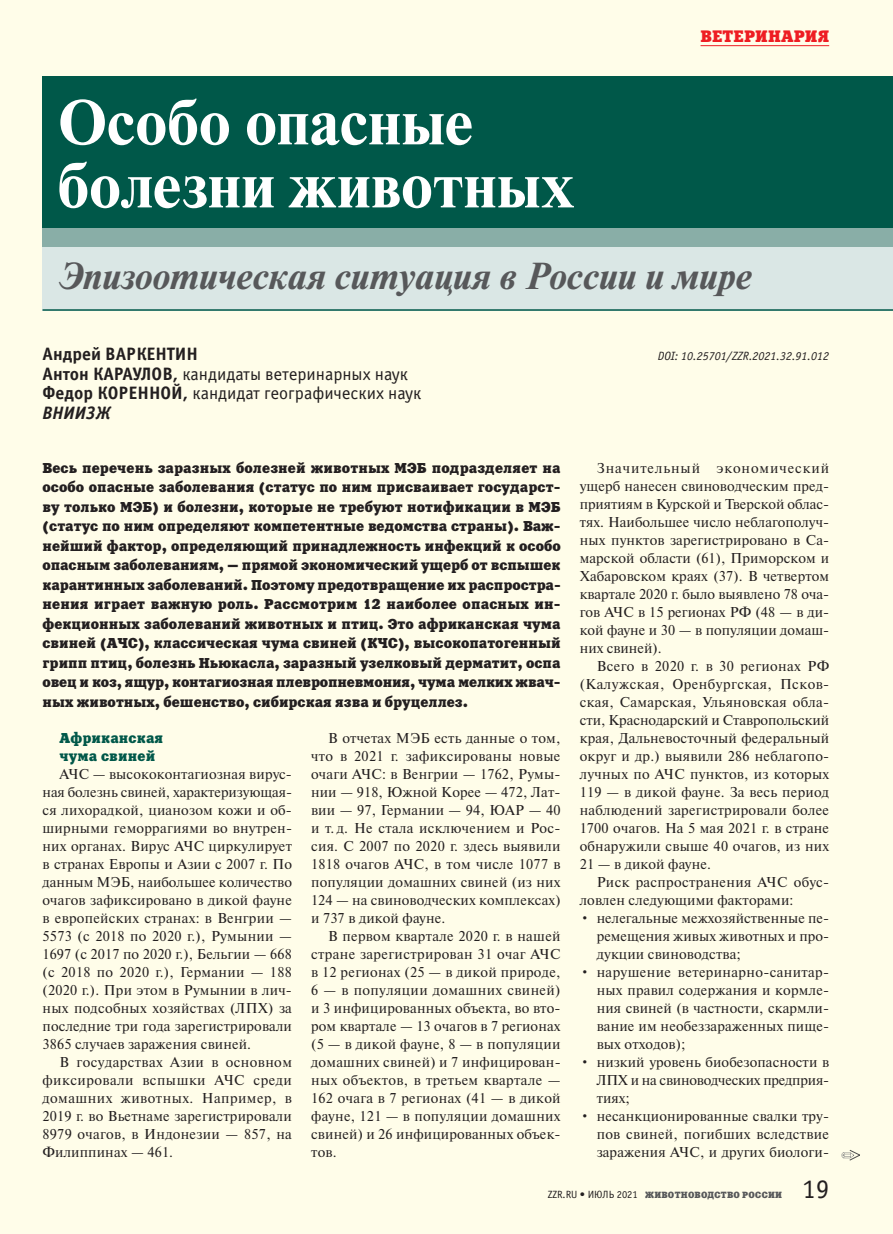
<style>
.page{position:relative;width:893px;height:1234px;background:#fff}
.page>*{position:absolute;margin:0;border:0;box-sizing:border-box;transform-origin:0 0}
.t1{font:700 63px/63px "Newton C";letter-spacing:.005em;color:#fff}
.t2{font:italic 700 37.5px "Newton C";color:#57585a}
.t3{font:27px "Officina Sans C";color:#231f20}
.t4{font:18px/19.5px "Officina Sans C";color:#231f20}
.t5{font:16.5px "Xenia C";letter-spacing:.01em;color:#ee1d23}
.t6{font:14.25px/18px "Newton C";letter-spacing:.01em;color:#231f20;text-align:justify}
.t7{font:14.25px/19.5px "Xenia C";color:#231f20;text-align:justify}
.t8{font:14.25px/18px "Xenia C";letter-spacing:.01em;color:#005849}
.t9{font:italic 12px "Officina Sans C";color:#231f20}
.t10{font:9px "Xenia C";letter-spacing:.025em;color:#57585a}
.s1{font-weight:700}
.s2{font-weight:700;font-style:italic}
.s3{font-family:"Officina Sans C";font-size:10.5px;color:#231f20}
</style>
<div class="page">
<div style="left:0;top:0;width:893px;height:1233px;background:#fffde9"></div>
<hr style="left:700px;top:45px;width:129px;height:1px;background:#ee1d23">
<div style="left:43px;top:244px;width:850px;height:67px;background:#dae7e5"></div>
<div style="left:43px;top:228px;width:850px;height:18px;background:#89aea7"></div>
<div style="left:43px;top:77px;width:850px;height:151px;background:#005849"></div>
<svg style="left:842px;top:1150px;width:18px;height:10px"></svg>
<hr style="left:43px;top:309px;width:850px;height:2px;background:#005849">
<h1 class="t1" style="left:58px;top:91px;width:518px">Особо опасные болезни животных</h1>
<p class="t5" style="left:700px;top:26px;width:130px">ВЕТЕРИНАРИЯ</p>
<h2 class="t2" style="left:58px;top:256px;width:696px">Эпизоотическая ситуация в России и мире</h2>
<p class="t4" style="left:43px;top:344px;width:380px"><span class="s1">Андрей ВАРКЕНТИН<br>Антон КАРАУЛОВ,</span> кандидаты ветеринарных наук<br><span class="s1">Федор КОРЕННОЙ,</span> кандидат географических наук<br><span class="s2">ВНИИЗЖ</span></p>
<p class="t7" style="left:43px;top:458px;width:520px">Весь перечень заразных болезней животных МЭБ подразделяет на особо опасные заболевания (статус по ним присваивает государст&shy;ву только МЭБ) и болезни, которые не требуют нотификации в МЭБ (статус по ним определяют компетентные ведомства страны). Важ&shy;нейший фактор, определяющий принадлежность инфекций к особо опасным заболеваниям, — прямой экономический ущерб от вспышек карантинных заболеваний. Поэтому предотвращение их распростра&shy;нения играет важную роль. Рассмотрим 12 наиболее опасных ин&shy;фекционных заболеваний животных и птиц. Это африканская чума свиней (АЧС), классическая чума свиней (КЧС), высокопатогенный грипп птиц, болезнь Ньюкасла, заразный узелковый дерматит, оспа овец и коз, ящур, контагиозная плевропневмония, чума мелких жвач&shy;ных животных, бешенство, сибирская язва и бруцеллез.</p>
<p class="t8" style="left:60px;top:729px;width:105px">Африканская чума свиней</p>
<p class="t6" style="left:42px;top:765px;width:251px;text-indent:17px">АЧС — высококонтагиозная вирус&shy;ная болезнь свиней, характеризующая&shy;ся лихорадкой, цианозом кожи и об&shy;ширными геморрагиями во внутрен&shy;них органах. Вирус АЧС циркулирует в странах Европы и Азии с 2007 г. По данным МЭБ, наибольшее количество очагов зафиксировано в дикой фауне в европейских странах: в Венгрии — 5573 (с 2018 по 2020 г.), Румынии — 1697 (с 2017 по 2020 г.), Бельгии — 668 (с 2018 по 2020 г.), Германии — 188 (2020 г.). При этом в Румынии в лич&shy;ных подсобных хозяйствах (ЛПХ) за последние три года зарегистрировали 3865 случаев заражения свиней.</p>
<p class="t6" style="left:42px;top:1053px;width:251px;text-indent:17px">В государствах Азии в основном фиксировали вспышки АЧС среди домашних животных. Например, в 2019 г. во Вьетнаме зарегистрировали 8979 очагов, в Индонезии — 857, на Филиппинах — 461.</p>
<p class="t6" style="left:311px;top:729px;width:251px;text-indent:17px">В отчетах МЭБ есть данные о том, что в 2021 г. зафиксированы новые очаги АЧС: в Венгрии — 1762, Румы&shy;нии — 918, Южной Корее — 472, Лат&shy;вии — 97, Германии — 94, ЮАР — 40 и т. д. Не стала исключением и Рос&shy;сия. С 2007 по 2020 г. здесь выявили 1818 очагов АЧС, в том числе 1077 в популяции домашних свиней (из них 124 — на свиноводческих комплексах) и 737 в дикой фауне.</p>
<p class="t6" style="left:311px;top:927px;width:251px;text-indent:17px">В первом квартале 2020 г. в нашей стране зарегистрирован 31 очаг АЧС в 12 регионах (25 — в дикой природе, 6 — в популяции домашних свиней) и 3 инфицированных объекта, во вто&shy;ром квартале — 13 очагов в 7 регионах (5 — в дикой фауне, 8 — в популяции домашних свиней) и 7 инфицирован&shy;ных объектов, в третьем квартале — 162 очага в 7 регионах (41 — в дикой фауне, 121 — в популяции домашних свиней) и 26 инфицированных объек&shy;тов.</p>
<p class="t9" style="left:658px;top:349px;width:173px">DOI: 10.25701/ZZR.2021.32.91.012</p>
<p class="t6" style="left:580px;top:459px;width:251px;text-indent:17px">Значительный экономический ущерб нанесен свиноводческим пред&shy;приятиям в Курской и Тверской облас&shy;тях. Наибольшее число неблагополуч&shy;ных пунктов зарегистрировано в Са&shy;марской области (61), Приморском и Хабаровском краях (37). В четвертом квартале 2020 г. было выявлено 78 оча&shy;гов АЧС в 15 регионах РФ (48 — в ди&shy;кой фауне и 30 — в популяции домаш&shy;них свиней).</p>
<p class="t6" style="left:580px;top:657px;width:251px;text-indent:17px">Всего в 2020 г. в 30 регионах РФ (Калужская, Оренбургская, Псков&shy;ская, Самарская, Ульяновская обла&shy;сти, Краснодарский и Ставропольский края, Дальневосточный федеральный округ и др.) выявили 286 неблагопо&shy;лучных по АЧС пунктов, из которых 119 — в дикой фауне. За весь период наблюдений зарегистрировали более 1700 очагов. На 5 мая 2021 г. в стране обнаружили свыше 40 очагов, из них 21 — в дикой фауне.</p>
<p class="t6" style="left:580px;top:873px;width:251px;text-indent:17px">Риск распространения АЧС обус&shy;ловлен следующими факторами:</p>
<p class="t6" style="left:597px;top:909px;width:234px;text-indent:-17px">• нелегальные межхозяйственные пе&shy;ремещения живых животных и про&shy;дукции свиноводства;</p>
<p class="t6" style="left:597px;top:963px;width:234px;text-indent:-17px">• нарушение ветеринарно-санитар&shy;ных правил содержания и кормле&shy;ния свиней (в частности, скармли&shy;вание им необеззараженных пище&shy;вых отходов);</p>
<p class="t6" style="left:597px;top:1053px;width:234px;text-indent:-17px">• низкий уровень биобезопасности в ЛПХ и на свиноводческих предприя&shy;тиях;</p>
<p class="t6" style="left:597px;top:1107px;width:234px;text-indent:-17px">• несанкционированные свалки тру&shy;пов свиней, погибших вследствие заражения АЧС, и других биологи-</p>
<p class="t10" style="left:548px;top:1188px;width:236px"><span class="s3">ZZR.RU • ИЮЛЬ 2021</span> ЖИВОТНОВОДСТВО РОССИИ</p>
<h3 class="t3" style="left:802px;top:1174px;width:28px">19</h3>
</div>
